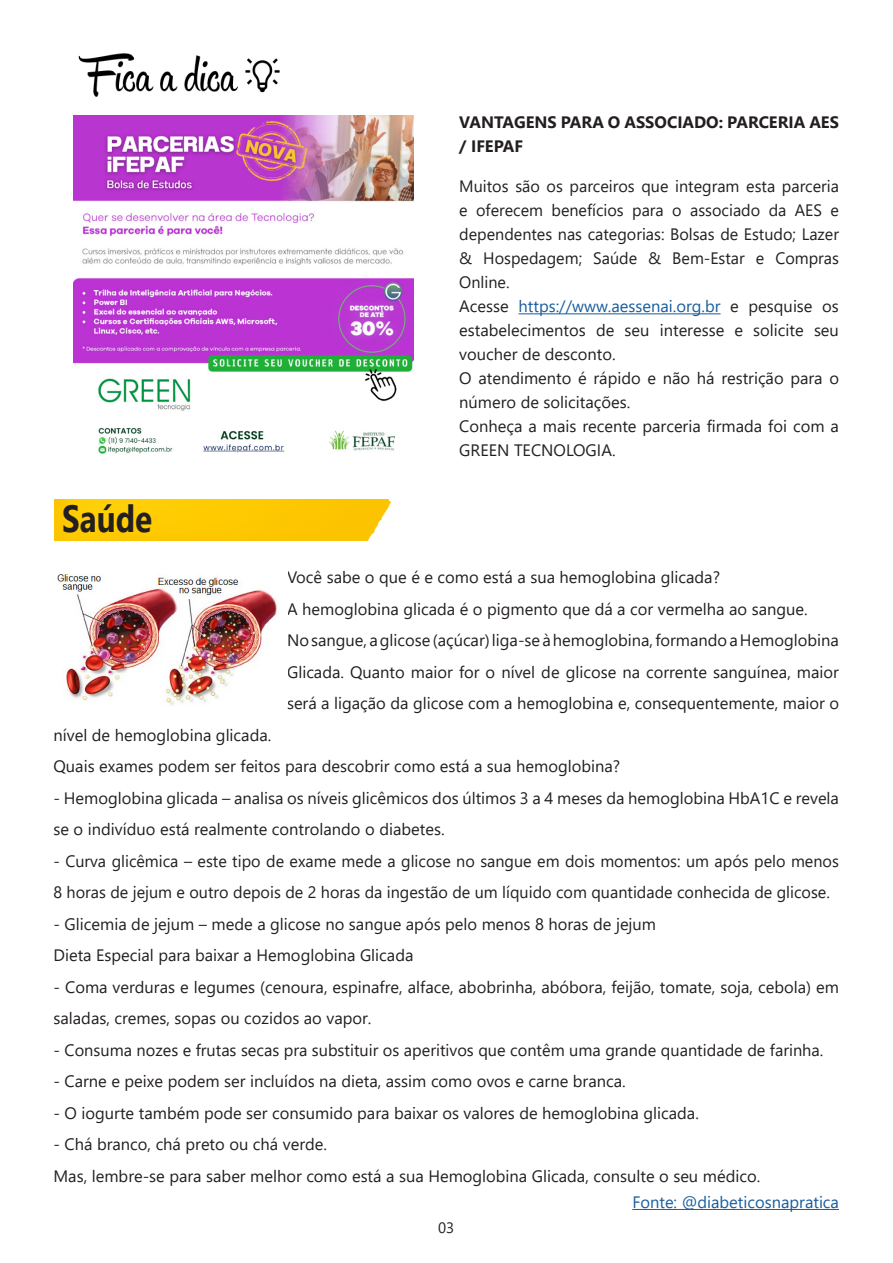
<style>
.page{position:relative;width:893px;height:1263px;background:#fff}
.page>*{position:absolute;margin:0;border:0;box-sizing:border-box;transform-origin:0 0}
.t1{font:700 37.8px "Segoe UI";color:#231f20;scale:.83 1}
.t2{font:16.5px/24px "Segoe UI";color:#231f20}
.t3{font:700 16.5px/24px "Segoe UI";color:#231f20}
.t4{font:16.5px "Segoe UI";color:#175d9e}
.t5{font:15px "Segoe UI";color:#231f20}
.s1{color:#175d9e}
</style>
<div class="page">
<div style="left:54px;top:499px;width:338px;height:42px;background:#fec900"></div>
<img style="left:57px;top:574px;width:220px;height:132px">
<hr style="left:632px;top:1209px;width:207px;height:1px;background:#175d9e">
<hr style="left:518px;top:313px;width:203px;height:1px;background:#175d9e">
<img style="left:74px;top:116px;width:340px;height:338px">
<img style="left:78px;top:53px;width:202px;height:44px">
<p class="t1" style="left:62px;top:483px;width:110px">Saúde</p>
<p class="t3" style="left:459px;top:109px;width:381px">VANTAGENS PARA O ASSOCIADO: PARCERIA AES / IFEPAF</p>
<p class="t2" style="left:459px;top:173px;width:381px;text-align:justify">Muitos são os parceiros que integram esta parceria e oferecem benefícios para o associado da AES e dependentes nas categorias: Bolsas de Estudo; Lazer &amp; Hospedagem; Saúde &amp; Bem-Estar e Compras Online.</p>
<p class="t2" style="left:459px;top:293px;width:381px;text-align:justify">Acesse <span class="s1">https://www.aessenai.org.br</span> e pesquise os estabelecimentos de seu interesse e solicite seu voucher de desconto.</p>
<p class="t2" style="left:459px;top:365px;width:381px">O atendimento é rápido e não há restrição para o número de solicitações.</p>
<p class="t2" style="left:459px;top:413px;width:381px">Conheça a mais recente parceria firmada foi com a<br>GREEN TECNOLOGIA.</p>
<p class="t2" style="left:287px;top:564px;width:435px">Você sabe o que é e como está a sua hemoglobina glicada?</p>
<p class="t2" style="left:287px;top:595px;width:522px">A hemoglobina glicada é o pigmento que dá a cor vermelha ao sangue.</p>
<p class="t2" style="left:287px;top:623px;width:553px;line-height:31.5px;text-align:justify">No sangue, a glicose (açúcar) liga-se à hemoglobina, formando a Hemoglobina Glicada. Quanto maior for o nível de glicose na corrente sanguínea, maior será a ligação da glicose com a hemoglobina e, consequentemente, maior o</p>
<p class="t2" style="left:54px;top:721px;width:219px">nível de hemoglobina glicada.</p>
<p class="t2" style="left:54px;top:753px;width:568px">Quais exames podem ser feitos para descobrir como está a sua hemoglobina?</p>
<p class="t2" style="left:54px;top:781px;width:787px;line-height:31.5px">- Hemoglobina glicada – analisa os níveis glicêmicos dos últimos 3 a 4 meses da hemoglobina HbA1C e revela se o indivíduo está realmente controlando o diabetes.</p>
<p class="t2" style="left:54px;top:844px;width:787px;line-height:31.5px">- Curva glicêmica – este tipo de exame mede a glicose no sangue em dois momentos: um após pelo menos<br>8 horas de jejum e outro depois de 2 horas da ingestão de um líquido com quantidade conhecida de glicose.</p>
<p class="t2" style="left:54px;top:910px;width:604px">- Glicemia de jejum – mede a glicose no sangue após pelo menos 8 horas de jejum</p>
<p class="t2" style="left:54px;top:942px;width:361px">Dieta Especial para baixar a Hemoglobina Glicada</p>
<p class="t2" style="left:54px;top:970px;width:787px;line-height:31.5px">- Coma verduras e legumes (cenoura, espinafre, alface, abobrinha, abóbora, feijão, tomate, soja, cebola) em saladas, cremes, sopas ou cozidos ao vapor.</p>
<p class="t2" style="left:54px;top:1036px;width:771px">- Consuma nozes e frutas secas pra substituir os aperitivos que contêm uma grande quantidade de farinha.</p>
<p class="t2" style="left:54px;top:1068px;width:574px">- Carne e peixe podem ser incluídos na dieta, assim como ovos e carne branca.</p>
<p class="t2" style="left:54px;top:1099px;width:647px">- O iogurte também pode ser consumido para baixar os valores de hemoglobina glicada.</p>
<p class="t2" style="left:54px;top:1131px;width:275px">- Chá branco, chá preto ou chá verde.</p>
<p class="t2" style="left:54px;top:1162px;width:708px">Mas, lembre-se para saber melhor como está a sua Hemoglobina Glicada, consulte o seu médico.</p>
<p class="t4" style="left:632px;top:1186px;width:208px">Fonte: @diabeticosnapratica</p>
<p class="t5" style="left:438px;top:1214px;width:18px">03</p>
</div>
